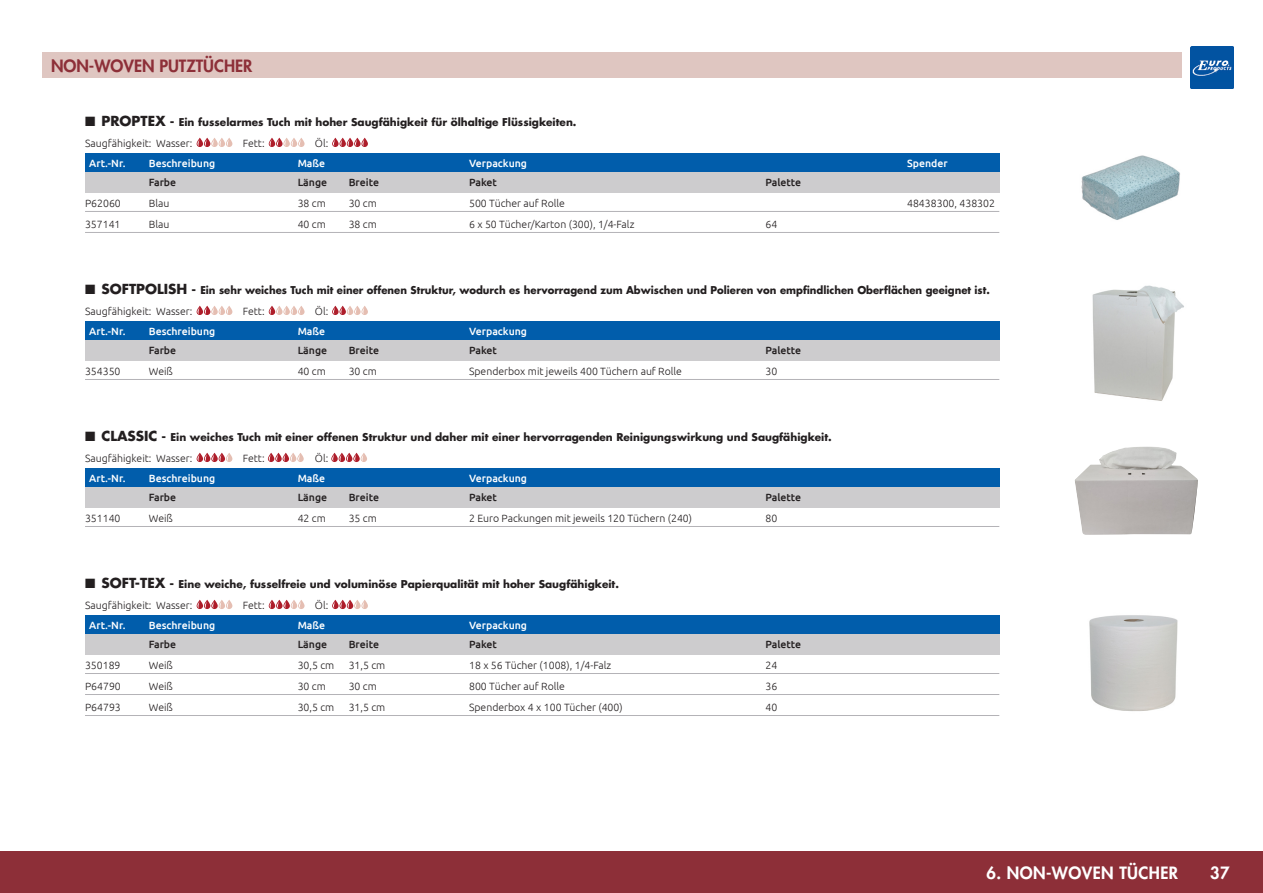
<style>
.page{position:relative;width:1263px;height:893px;background:#fff}
.page>*{position:absolute;margin:0;border:0;box-sizing:border-box;transform-origin:0 0}
.t1{font:800 16.5px "Futura Std";letter-spacing:.025em;color:#fff}
.t2{font:800 16.5px "Futura Std";color:#8d2f38}
.PLAT_met_lijntjes{font:300 10.5px "Ubuntu";color:#231f20}
.SUBkopje{font:700 10.5px "Futura Std";color:#231f20}
.BALKtekst_mts_blauw{font:500 10.5px "Ubuntu";color:#fff}
.SUBkopje-2{font:700 10.5px "Futura Std";color:#231f20;scale:.96 1}
.PLAT_zonder_lijntjes{font:300 10.5px "Ubuntu";color:#231f20}
.BALKtekst_grijs{font:500 10.5px "Ubuntu";color:#231f20}
.s1{font-size:13.5px}
.s2{font-size:12px}
</style>
<div class="page">
<div style="left:0;top:852px;width:1263px;height:41px;background:#8d2f38"></div>
<img style="left:1191px;top:46px;width:42px;height:43px">
<div style="left:43px;top:53px;width:1139px;height:25px;background:#dfc6c1"></div>
<div style="left:85px;top:153px;width:914px;height:21px;background:#015dab"></div>
<div style="left:85px;top:173px;width:914px;height:20px;background:#cdccce"></div>
<hr style="left:85px;top:211px;width:914px;height:1px;background:#b4b3b7">
<hr style="left:85px;top:232px;width:914px;height:1px;background:#b4b3b7">
<div style="left:85px;top:321px;width:914px;height:21px;background:#015dab"></div>
<div style="left:85px;top:341px;width:914px;height:20px;background:#cdccce"></div>
<hr style="left:85px;top:379px;width:914px;height:1px;background:#b4b3b7">
<div style="left:85px;top:468px;width:914px;height:21px;background:#015dab"></div>
<div style="left:85px;top:488px;width:914px;height:20px;background:#cdccce"></div>
<hr style="left:85px;top:526px;width:914px;height:1px;background:#b4b3b7">
<div style="left:85px;top:615px;width:914px;height:21px;background:#015dab"></div>
<div style="left:85px;top:635px;width:914px;height:20px;background:#cdccce"></div>
<hr style="left:85px;top:673px;width:914px;height:1px;background:#b4b3b7">
<hr style="left:85px;top:694px;width:914px;height:1px;background:#b4b3b7">
<hr style="left:85px;top:715px;width:914px;height:1px;background:#b4b3b7">
<img style="left:1081px;top:155px;width:99px;height:65px">
<img style="left:1092px;top:285px;width:92px;height:116px">
<img style="left:1074px;top:446px;width:124px;height:89px">
<img style="left:1089px;top:615px;width:89px;height:96px">
<svg style="left:197px;top:138px;width:35px;height:9px"></svg>
<svg style="left:269px;top:138px;width:36px;height:9px"></svg>
<svg style="left:332px;top:138px;width:36px;height:9px"></svg>
<svg style="left:197px;top:306px;width:35px;height:9px"></svg>
<svg style="left:269px;top:306px;width:36px;height:9px"></svg>
<svg style="left:332px;top:306px;width:36px;height:9px"></svg>
<svg style="left:197px;top:453px;width:35px;height:9px"></svg>
<svg style="left:268px;top:453px;width:36px;height:9px"></svg>
<svg style="left:331px;top:453px;width:36px;height:9px"></svg>
<svg style="left:197px;top:600px;width:35px;height:9px"></svg>
<svg style="left:269px;top:600px;width:36px;height:9px"></svg>
<svg style="left:332px;top:600px;width:36px;height:9px"></svg>
<p class="t2" style="left:51px;top:55px;width:203px">NON-WOVEN PUTZTÜCHER</p>
<p class="SUBkopje" style="left:85px;top:115px;width:493px">■ <span class="s1">PROPTEX</span> <span class="s2">-</span> Ein fusselarmes Tuch mit hoher Saugfähigkeit für ölhaltige Flüssigkeiten.</p>
<p class="PLAT_zonder_lijntjes" style="left:85px;top:137px;width:109px">Saugfähigkeit: Wasser:</p>
<p class="PLAT_zonder_lijntjes" style="left:243px;top:137px;width:23px">Fett:</p>
<p class="PLAT_zonder_lijntjes" style="left:315px;top:137px;width:15px">Öl:</p>
<p class="BALKtekst_mts_blauw" style="left:89px;top:156px;width:38px">Art.-Nr.</p>
<p class="BALKtekst_mts_blauw" style="left:149px;top:156px;width:68px">Beschreibung</p>
<p class="BALKtekst_mts_blauw" style="left:298px;top:156px;width:29px">Maße</p>
<p class="BALKtekst_mts_blauw" style="left:469px;top:156px;width:60px">Verpackung</p>
<p class="BALKtekst_mts_blauw" style="left:907px;top:156px;width:42px">Spender</p>
<p class="BALKtekst_grijs" style="left:149px;top:176px;width:29px">Farbe</p>
<p class="BALKtekst_grijs" style="left:298px;top:176px;width:31px">Länge</p>
<p class="BALKtekst_grijs" style="left:349px;top:176px;width:32px">Breite</p>
<p class="BALKtekst_grijs" style="left:469px;top:176px;width:29px">Paket</p>
<p class="BALKtekst_grijs" style="left:765px;top:176px;width:37px">Palette</p>
<p class="PLAT_met_lijntjes" style="left:85px;top:197px;width:37px">P62060</p>
<p class="PLAT_met_lijntjes" style="left:149px;top:197px;width:22px">Blau</p>
<p class="PLAT_met_lijntjes" style="left:298px;top:197px;width:30px">38 cm</p>
<p class="PLAT_met_lijntjes" style="left:349px;top:197px;width:30px">30 cm</p>
<p class="PLAT_met_lijntjes" style="left:469px;top:197px;width:97px">500 Tücher auf Rolle</p>
<p class="PLAT_met_lijntjes" style="left:907px;top:197px;width:89px">48438300, 438302</p>
<p class="PLAT_met_lijntjes" style="left:85px;top:218px;width:37px">357141</p>
<p class="PLAT_met_lijntjes" style="left:149px;top:218px;width:22px">Blau</p>
<p class="PLAT_met_lijntjes" style="left:298px;top:218px;width:30px">40 cm</p>
<p class="PLAT_met_lijntjes" style="left:349px;top:218px;width:30px">38 cm</p>
<p class="PLAT_met_lijntjes" style="left:469px;top:218px;width:167px">6 x 50 Tücher/Karton (300), 1/4-Falz</p>
<p class="PLAT_met_lijntjes" style="left:765px;top:218px;width:13px">64</p>
<p class="SUBkopje-2" style="left:85px;top:283px;width:944px">■ <span class="s1">SOFTPOLISH</span> <span class="s2">-</span> Ein sehr weiches Tuch mit einer offenen Struktur, wodurch es hervorragend zum Abwischen und Polieren von empfindlichen Oberflächen geeignet ist.</p>
<p class="PLAT_zonder_lijntjes" style="left:85px;top:305px;width:109px">Saugfähigkeit: Wasser:</p>
<p class="PLAT_zonder_lijntjes" style="left:243px;top:305px;width:23px">Fett:</p>
<p class="PLAT_zonder_lijntjes" style="left:315px;top:305px;width:15px">Öl:</p>
<p class="BALKtekst_mts_blauw" style="left:89px;top:324px;width:38px">Art.-Nr.</p>
<p class="BALKtekst_mts_blauw" style="left:149px;top:324px;width:68px">Beschreibung</p>
<p class="BALKtekst_mts_blauw" style="left:298px;top:324px;width:29px">Maße</p>
<p class="BALKtekst_mts_blauw" style="left:469px;top:324px;width:60px">Verpackung</p>
<p class="BALKtekst_grijs" style="left:149px;top:344px;width:29px">Farbe</p>
<p class="BALKtekst_grijs" style="left:298px;top:344px;width:31px">Länge</p>
<p class="BALKtekst_grijs" style="left:349px;top:344px;width:32px">Breite</p>
<p class="BALKtekst_grijs" style="left:469px;top:344px;width:29px">Paket</p>
<p class="BALKtekst_grijs" style="left:765px;top:344px;width:37px">Palette</p>
<p class="PLAT_met_lijntjes" style="left:85px;top:365px;width:37px">354350</p>
<p class="PLAT_met_lijntjes" style="left:149px;top:365px;width:26px">Weiß</p>
<p class="PLAT_met_lijntjes" style="left:298px;top:365px;width:30px">40 cm</p>
<p class="PLAT_met_lijntjes" style="left:349px;top:365px;width:30px">30 cm</p>
<p class="PLAT_met_lijntjes" style="left:469px;top:365px;width:214px">Spenderbox mit jeweils 400 Tüchern auf Rolle</p>
<p class="PLAT_met_lijntjes" style="left:765px;top:365px;width:13px">30</p>
<p class="SUBkopje" style="left:85px;top:430px;width:748px">■ <span class="s1">CLASSIC</span> <span class="s2">-</span> Ein weiches Tuch mit einer offenen Struktur und daher mit einer hervorragenden Reinigungswirkung und Saugfähigkeit.</p>
<p class="PLAT_zonder_lijntjes" style="left:85px;top:452px;width:109px">Saugfähigkeit: Wasser:</p>
<p class="PLAT_zonder_lijntjes" style="left:243px;top:452px;width:23px">Fett:</p>
<p class="PLAT_zonder_lijntjes" style="left:315px;top:452px;width:15px">Öl:</p>
<p class="BALKtekst_mts_blauw" style="left:89px;top:471px;width:38px">Art.-Nr.</p>
<p class="BALKtekst_mts_blauw" style="left:149px;top:471px;width:68px">Beschreibung</p>
<p class="BALKtekst_mts_blauw" style="left:298px;top:471px;width:29px">Maße</p>
<p class="BALKtekst_mts_blauw" style="left:469px;top:471px;width:60px">Verpackung</p>
<p class="BALKtekst_grijs" style="left:149px;top:491px;width:29px">Farbe</p>
<p class="BALKtekst_grijs" style="left:298px;top:491px;width:31px">Länge</p>
<p class="BALKtekst_grijs" style="left:349px;top:491px;width:32px">Breite</p>
<p class="BALKtekst_grijs" style="left:469px;top:491px;width:29px">Paket</p>
<p class="BALKtekst_grijs" style="left:765px;top:491px;width:37px">Palette</p>
<p class="PLAT_met_lijntjes" style="left:85px;top:512px;width:37px">351140</p>
<p class="PLAT_met_lijntjes" style="left:149px;top:512px;width:26px">Weiß</p>
<p class="PLAT_met_lijntjes" style="left:298px;top:512px;width:30px">42 cm</p>
<p class="PLAT_met_lijntjes" style="left:349px;top:512px;width:30px">35 cm</p>
<p class="PLAT_met_lijntjes" style="left:469px;top:512px;width:225px">2 Euro Packungen mit jeweils 120 Tüchern (240)</p>
<p class="PLAT_met_lijntjes" style="left:765px;top:512px;width:13px">80</p>
<p class="SUBkopje" style="left:85px;top:577px;width:535px">■ <span class="s1">SOFT-TEX</span> <span class="s2">-</span> Eine weiche, fusselfreie und voluminöse Papierqualität mit hoher Saugfähigkeit.</p>
<p class="PLAT_zonder_lijntjes" style="left:85px;top:599px;width:109px">Saugfähigkeit: Wasser:</p>
<p class="PLAT_zonder_lijntjes" style="left:243px;top:599px;width:23px">Fett:</p>
<p class="PLAT_zonder_lijntjes" style="left:315px;top:599px;width:15px">Öl:</p>
<p class="BALKtekst_mts_blauw" style="left:89px;top:618px;width:38px">Art.-Nr.</p>
<p class="BALKtekst_mts_blauw" style="left:149px;top:618px;width:68px">Beschreibung</p>
<p class="BALKtekst_mts_blauw" style="left:298px;top:618px;width:29px">Maße</p>
<p class="BALKtekst_mts_blauw" style="left:469px;top:618px;width:60px">Verpackung</p>
<p class="BALKtekst_grijs" style="left:149px;top:638px;width:29px">Farbe</p>
<p class="BALKtekst_grijs" style="left:298px;top:638px;width:31px">Länge</p>
<p class="BALKtekst_grijs" style="left:349px;top:638px;width:32px">Breite</p>
<p class="BALKtekst_grijs" style="left:469px;top:638px;width:29px">Paket</p>
<p class="BALKtekst_grijs" style="left:765px;top:638px;width:37px">Palette</p>
<p class="PLAT_met_lijntjes" style="left:85px;top:659px;width:37px">350189</p>
<p class="PLAT_met_lijntjes" style="left:149px;top:659px;width:26px">Weiß</p>
<p class="PLAT_met_lijntjes" style="left:298px;top:659px;width:38px">30,5 cm</p>
<p class="PLAT_met_lijntjes" style="left:349px;top:659px;width:38px">31,5 cm</p>
<p class="PLAT_met_lijntjes" style="left:469px;top:659px;width:144px">18 x 56 Tücher (1008), 1/4-Falz</p>
<p class="PLAT_met_lijntjes" style="left:765px;top:659px;width:13px">24</p>
<p class="PLAT_met_lijntjes" style="left:85px;top:680px;width:37px">P64790</p>
<p class="PLAT_met_lijntjes" style="left:149px;top:680px;width:26px">Weiß</p>
<p class="PLAT_met_lijntjes" style="left:298px;top:680px;width:30px">30 cm</p>
<p class="PLAT_met_lijntjes" style="left:349px;top:680px;width:30px">30 cm</p>
<p class="PLAT_met_lijntjes" style="left:469px;top:680px;width:97px">800 Tücher auf Rolle</p>
<p class="PLAT_met_lijntjes" style="left:765px;top:680px;width:13px">36</p>
<p class="PLAT_met_lijntjes" style="left:85px;top:701px;width:37px">P64793</p>
<p class="PLAT_met_lijntjes" style="left:149px;top:701px;width:26px">Weiß</p>
<p class="PLAT_met_lijntjes" style="left:298px;top:701px;width:38px">30,5 cm</p>
<p class="PLAT_met_lijntjes" style="left:349px;top:701px;width:38px">31,5 cm</p>
<p class="PLAT_met_lijntjes" style="left:469px;top:701px;width:155px">Spenderbox 4 x 100 Tücher (400)</p>
<p class="PLAT_met_lijntjes" style="left:765px;top:701px;width:13px">40</p>
<h1 class="t1" style="left:986px;top:862px;width:193px">6. NON-WOVEN TÜCHER</h1>
<h1 class="t1" style="left:1210px;top:862px;width:21px">37</h1>
</div>
